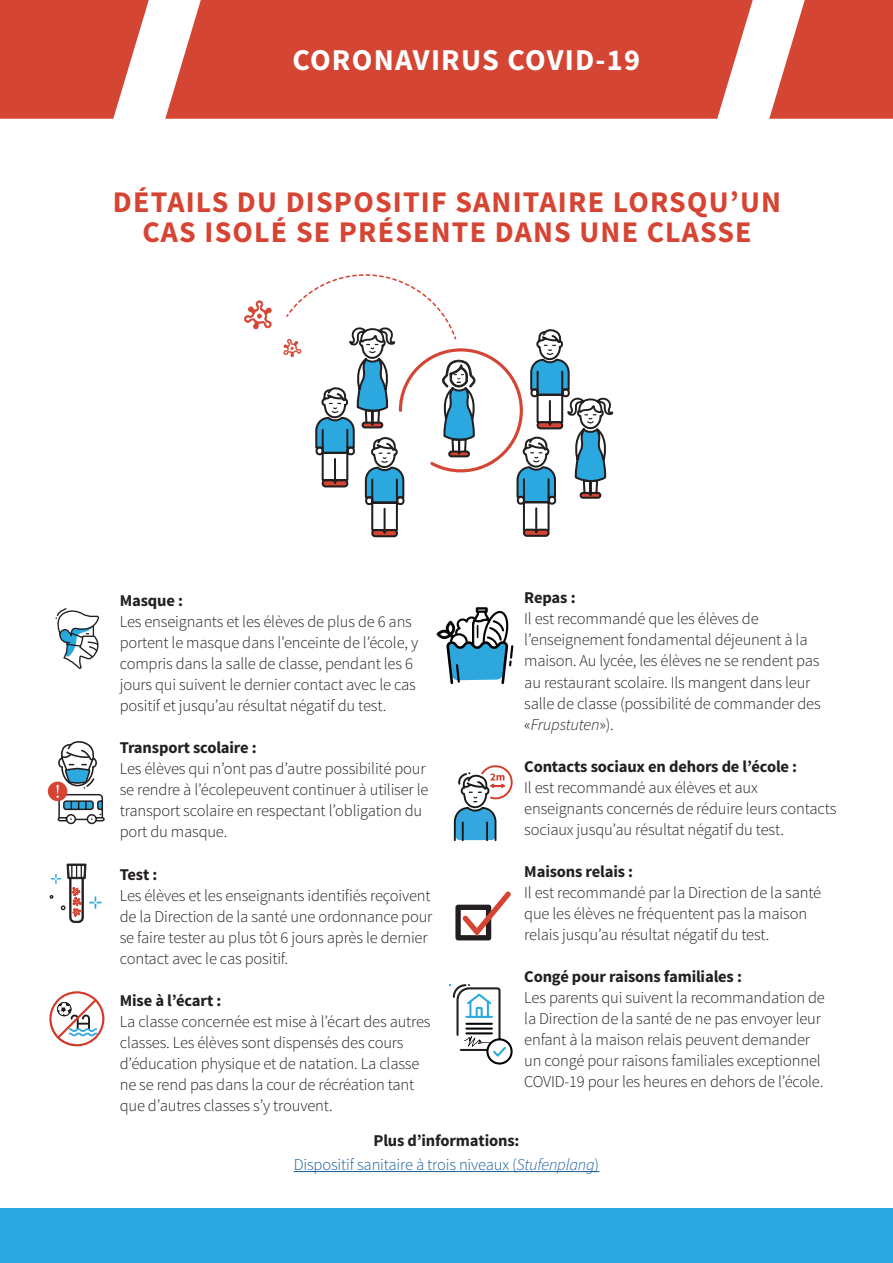
<style>
.page{position:relative;width:893px;height:1263px;background:#fff}
.page>*{position:absolute;margin:0;border:0;box-sizing:border-box;transform-origin:0 0}
.t1{font:700 30.3px "Source Sans Pro";letter-spacing:.04em;color:#fff}
.t2{font:700 30px/30px "Source Sans Pro";letter-spacing:.04em;color:#d64533;text-align:center}
.t3{font:300 16.5px/21px "Source Sans Pro";letter-spacing:-.01em;color:#231f20}
.t4{font:700 16.5px "Source Sans Pro";letter-spacing:-.01em;color:#231f20}
.t5{font:300 16.5px/24.3px "Source Sans Pro";letter-spacing:-.01em;color:#175d9e;text-align:center}
.s1{font-style:italic}
.s2{font-weight:700;color:#231f20}
</style>
<div class="page">
<svg style="left:769px;top:0;width:124px;height:119px;background:#db6051"></svg>
<svg style="left:0;top:0;width:149px;height:119px;background:#da5b4c"></svg>
<svg style="left:165px;top:0;width:588px;height:119px;background:#d75040"></svg>
<svg style="left:244px;top:300px;width:28px;height:29px"></svg>
<svg style="left:283px;top:274px;width:331px;height:263px"></svg>
<div style="left:0;top:1209px;width:893px;height:54px;background:#2ba8e0"></div>
<hr style="left:294px;top:1171px;width:305px;height:1px;background:#175d9e">
<svg style="left:55px;top:608px;width:45px;height:61px"></svg>
<svg style="left:49px;top:991px;width:55px;height:56px"></svg>
<svg style="left:50px;top:864px;width:52px;height:59px"></svg>
<svg style="left:454px;top:765px;width:59px;height:76px"></svg>
<svg style="left:437px;top:607px;width:77px;height:78px"></svg>
<div style="left:66px;top:814px;width:10px;height:10px;border:1px solid #231f20;border-radius:50%"></div>
<div style="left:87px;top:814px;width:10px;height:10px;border:1px solid #231f20;border-radius:50%"></div>
<svg style="left:48px;top:741px;width:57px;height:81px"></svg>
<svg style="left:455px;top:891px;width:56px;height:49px"></svg>
<svg style="left:487px;top:1039px;width:25px;height:24px"></svg>
<div style="left:486px;top:1038px;width:27px;height:26px;border:2px solid #020408;border-radius:50%"></div>
<svg style="left:449px;top:984px;width:59px;height:75px"></svg>
<h1 class="t1" style="left:292px;top:40px;width:349px">CORONAVIRUS COVID-19</h1>
<h2 class="t2" style="left:113px;top:188px;width:670px">DÉTAILS DU DISPOSITIF SANITAIRE LORSQU’UN<br>CAS ISOLÉ SE PRÉSENTE DANS UNE CLASSE</h2>
<p class="t4" style="left:524px;top:587px;width:53px">Repas :</p>
<p class="t3" style="left:524px;top:609px;width:298px">Il est recommandé que les élèves de l’enseignement fondamental déjeunent à la maison. Au lycée, les élèves ne se rendent pas au restaurant scolaire. Ils mangent dans leur salle de classe (possibilité de commander des «<span class="s1">Frupstuten</span>»).</p>
<p class="t4" style="left:524px;top:756px;width:274px">Contacts sociaux en dehors de l’école :</p>
<p class="t3" style="left:524px;top:777px;width:314px">Il est recommandé aux élèves et aux enseignants concernés de réduire leurs contacts sociaux jusqu’au résultat négatif du test.</p>
<p class="t4" style="left:524px;top:861px;width:110px">Maisons relais :</p>
<p class="t3" style="left:524px;top:882px;width:298px">Il est recommandé par la Direction de la santé que les élèves ne fréquentent pas la maison relais jusqu’au résultat négatif du test.</p>
<p class="t4" style="left:524px;top:966px;width:219px">Congé pour raisons familiales :</p>
<p class="t3" style="left:524px;top:987px;width:302px">Les parents qui suivent la recommandation de la Direction de la santé de ne pas envoyer leur enfant à la maison relais peuvent demander un congé pour raisons familiales exceptionnel COVID-19 pour les heures en dehors de l’école.</p>
<p class="t4" style="left:120px;top:590px;width:65px">Masque :</p>
<p class="t3" style="left:120px;top:611px;width:300px">Les enseignants et les élèves de plus de 6 ans portent le masque dans l’enceinte de l’école, y compris dans la salle de classe, pendant les 6 jours qui suivent le dernier contact avec le cas positif et jusqu’au résultat négatif du test.</p>
<p class="t4" style="left:120px;top:737px;width:139px">Transport scolaire :</p>
<p class="t3" style="left:120px;top:758px;width:310px">Les élèves qui n’ont pas d’autre possibilité pour se rendre à l’écolepeuvent continuer à utiliser le transport scolaire en respectant l’obligation du port du masque.</p>
<p class="t4" style="left:120px;top:864px;width:39px">Test :</p>
<p class="t3" style="left:120px;top:885px;width:314px">Les élèves et les enseignants identifiés reçoivent de la Direction de la santé une ordonnance pour se faire tester au plus tôt 6 jours après le dernier contact avec le cas positif.</p>
<p class="t4" style="left:120px;top:990px;width:103px">Mise à l’écart :</p>
<p class="t3" style="left:120px;top:1011px;width:312px">La classe concernée est mise à l’écart des autres classes. Les élèves sont dispensés des cours d’éducation physique et de natation. La classe ne se rend pas dans la cour de récréation tant que d’autres classes s’y trouvent.</p>
<p class="t5" style="left:294px;top:1128px;width:307px"><span class="s2">Plus d’informations:<br></span>Dispositif sanitaire à trois niveaux (<span class="s1">Stufenplang</span>)</p>
</div>
